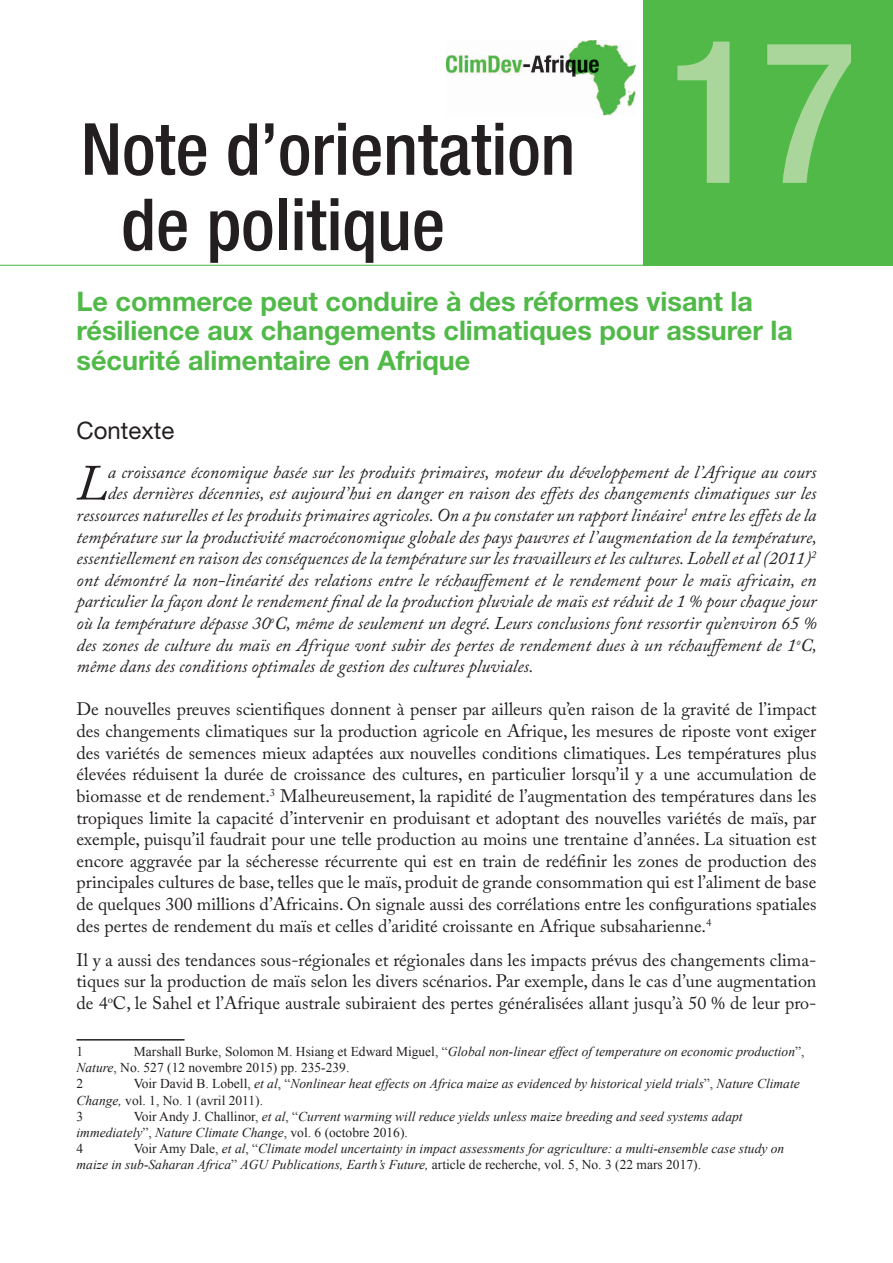
<style>
.page{position:relative;width:893px;height:1263px;background:#fff}
.page>*{position:absolute;margin:0;border:0;box-sizing:border-box;transform-origin:0 0}
.t1{font:500 condensed 199.5px "Helvetica Neue LT Std";color:#abd69b}
.t2{font:500 condensed 72px "Helvetica Neue LT Std";color:#231f20}
.t3{font:italic 50.1px "Adobe Caslon Pro";color:#231f20}
.t4{font:700 27px/29.7px "Helvetica Neue LT Std";color:#51b948}
.t5{font:24px "Helvetica Neue LT Std";color:#231f20}
.t6{font:18px/21.6px "Adobe Caslon Pro";color:#231f20;text-align:justify}
.t7{font:italic 18px "Adobe Caslon Pro";color:#231f20}
.t8{font:italic 13.5px/16.2px "Times New Roman";color:#231f20}
.t9{font:13.5px/16.2px "Times New Roman";color:#231f20}
.s1{font-style:italic}
.s2{font-style:normal}
</style>
<div class="page">
<img style="left:446px;top:41px;width:190px;height:74px">
<div style="left:643px;top:0;width:250px;height:266px;background:#51b948"></div>
<hr style="left:0;top:265px;width:643px;height:1px;background:#51b948">
<hr style="left:77px;top:1039px;width:108px;height:1px;background:#231f20">
<h2 class="t2" style="left:81px;top:106px;width:496px">Note d’orientation</h2>
<h1 class="t1" style="left:665px;top:-7px;width:193px">17</h1>
<h2 class="t2" style="left:121px;top:182px;width:325px">de politique</h2>
<h3 class="t4" style="left:77px;top:285px;width:718px">Le commerce peut conduire à des réformes visant la résilience aux changements climatiques pour assurer la sécurité alimentaire en Afrique</h3>
<h3 class="t5" style="left:77px;top:416px;width:99px">Contexte</h3>
<h3 class="t3" style="left:76px;top:453px;width:33px">L</h3>
<p class="t7" style="left:108px;top:461px;width:710px">a croissance économique basée sur les produits primaires, moteur du développement de l’Afrique au cours</p>
<p class="t7" style="left:108px;top:483px;width:710px">des dernières décennies, est aujourd’hui en danger en raison des effets des changements climatiques sur les</p>
<p class="t7" style="left:77px;top:504px;width:741px">ressources naturelles et les produits primaires agricoles. On a pu constater un rapport linéaire<sup>1</sup> entre les effets de la</p>
<p class="t7" style="left:77px;top:526px;width:742px">température sur la productivité macroéconomique globale des pays pauvres et l’augmentation de la température,</p>
<p class="t7" style="left:77px;top:547px;width:741px">essentiellement en raison des conséquences de la température sur les travailleurs et les cultures. Lobell et al (2011)<sup>2</sup></p>
<p class="t7" style="left:77px;top:569px;width:741px">ont démontré la non-linéarité des relations entre le réchauffement et le rendement pour le maïs africain, en</p>
<p class="t7" style="left:77px;top:591px;width:741px">particulier la façon dont le rendement final de la production pluviale de maïs est réduit de 1 % pour chaque jour</p>
<p class="t7" style="left:77px;top:612px;width:741px">où la température dépasse 30<sup>o</sup>C, même de seulement un degré. Leurs conclusions font ressortir qu’environ 65 %</p>
<p class="t7" style="left:77px;top:634px;width:742px">des zones de culture du maïs en Afrique vont subir des pertes de rendement dues à un réchauffement de 1<sup>o</sup>C,</p>
<p class="t7" style="left:77px;top:655px;width:458px">même dans des conditions optimales de gestion des cultures pluviales.</p>
<p class="t6" style="left:77px;top:698px;width:741px">De nouvelles preuves scientifiques donnent à penser par ailleurs qu’en raison de la gravité de l’impact des changements climatiques sur la production agricole en Afrique, les mesures de riposte vont exiger des variétés de semences mieux adaptées aux nouvelles conditions climatiques. Les températures plus élevées réduisent la durée de croissance des cultures, en particulier lorsqu’il y a une accumulation de biomasse et de rendement.<sup>3</sup> Malheureusement, la rapidité de l’augmentation des températures dans les tropiques limite la capacité d’intervenir en produisant et adoptant des nouvelles variétés de maïs, par exemple, puisqu’il faudrait pour une telle production au moins une trentaine d’années. La situation est encore aggravée par la sécheresse récurrente qui est en train de redéfinir les zones de production des principales cultures de base, telles que le maïs, produit de grande consommation qui est l’aliment de base de quelques 300 millions d’Africains. On signale aussi des corrélations entre les configurations spatiales des pertes de rendement du maïs et celles d’aridité croissante en Afrique subsaharienne.<sup>4</sup></p>
<p class="t6" style="left:77px;top:949px;width:741px">Il y a aussi des tendances sous-régionales et régionales dans les impacts prévus des changements clima&shy;tiques sur la production de maïs selon les divers scénarios. Par exemple, dans le cas d’une augmentation de 4<sup>o</sup>C, le Sahel et l’Afrique australe subiraient des pertes généralisées allant jusqu’à 50 % de leur pro-</p>
<p class="t9" style="left:77px;top:1043px;width:8px">1</p>
<p class="t9" style="left:77px;top:1043px;width:729px;text-indent:57px">Marshall Burke, Solomon M. Hsiang et Edward Miguel, “<span class="s1">Global non-linear effect of temperature on economic production</span>”,<br><span class="s1">Nature</span>, No. 527 (12 novembre 2015) pp. 235-239.<br>2</p>
<p class="t8" style="left:77px;top:1075px;width:725px;text-indent:57px"><span class="s2">Voir David B. Lobell,</span> et al<span class="s2">, “</span>Nonlinear heat effects on Africa maize as evidenced by historical yield trials<span class="s2">”,</span> Nature Climate<br>Change, <span class="s2">vol. 1, No. 1 (avril 2011).<br>3</span></p>
<p class="t8" style="left:77px;top:1108px;width:668px;text-indent:57px"><span class="s2">Voir Andy J. Challinor,</span> et al<span class="s2">, “</span>Current warming will reduce yields unless maize breeding and seed systems adapt immediately<span class="s2">”,</span> Nature Climate Change<span class="s2">, vol. 6 (octobre 2016).<br>4</span></p>
<p class="t8" style="left:77px;top:1140px;width:709px;text-indent:57px"><span class="s2">Voir Amy Dale,</span> et al<span class="s2">, “</span>Climate model uncertainty in impact assessments for agriculture: a multi-ensemble case study on maize in sub-Saharan Africa<span class="s2">”</span> AGU Publications, Earth’s Future, <span class="s2">article de recherche, vol. 5, No. 3 (22 mars 2017).</span></p>
</div>
